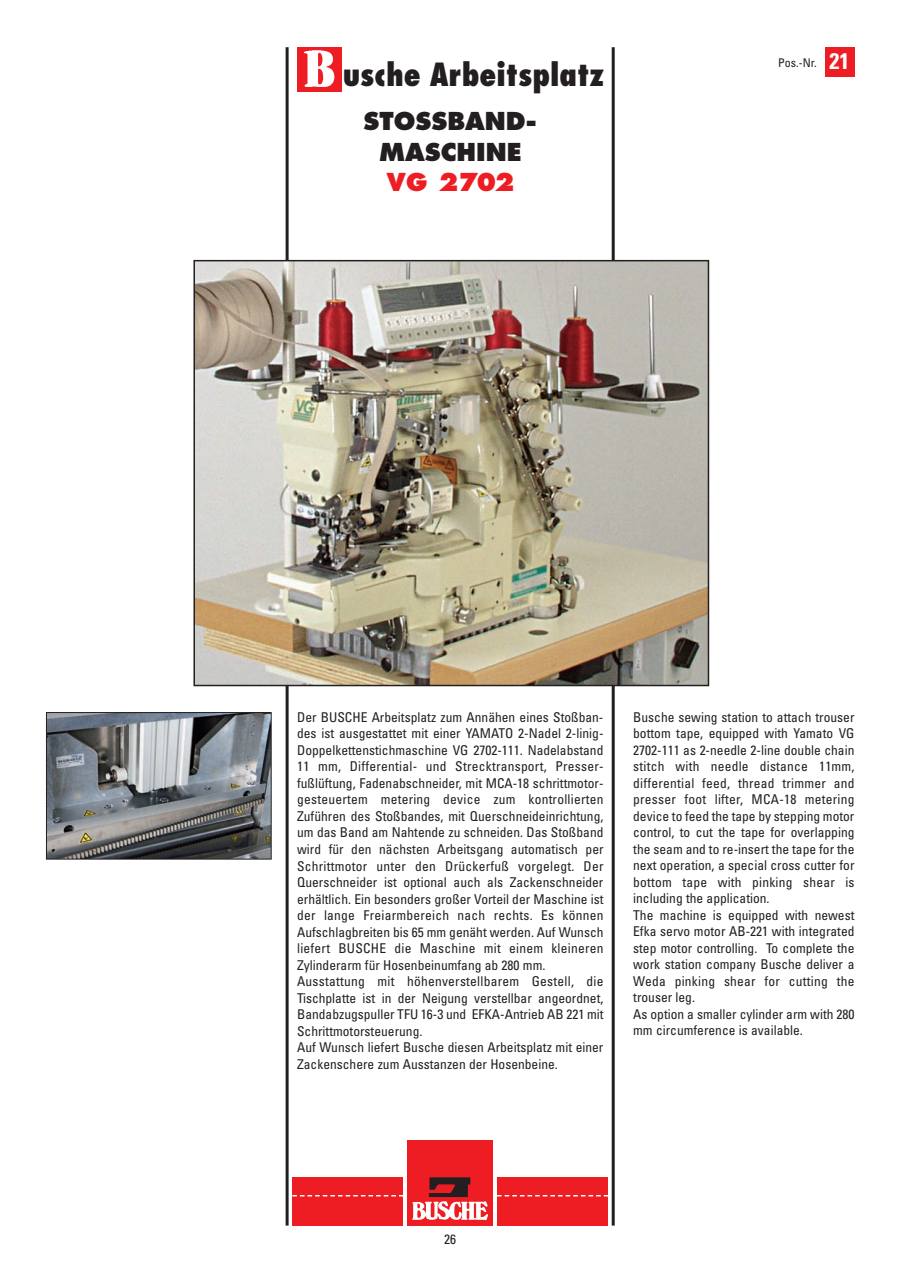
<style>
.page{position:relative;width:902px;height:1272px;background:#fff}
.page>*{position:absolute;margin:0;border:0;box-sizing:border-box;transform-origin:0 0}
.t1{font:800 condensed 31.05px "Futura";color:#231f20}
.t2{font:800 24px/30px "Futura";color:#231f20;text-align:center}
.t3{font:800 24px "Futura";letter-spacing:-.04em;color:#ee1d23}
.t4{font:condensed 13.5px/16.5px "Univers";color:#231f20}
.t5{font:condensed 12px "Univers";color:#231f20}
.s1{font-weight:700;font-size:22.5px;color:#fff}
</style>
<div class="page">
<hr style="left:285px;top:47px;width:3px;height:1178px;background:#231f20">
<hr style="left:611px;top:47px;width:3px;height:1178px;background:#231f20">
<img style="left:196px;top:263px;width:510px;height:420px">
<div style="left:193px;top:260px;width:516px;height:426px;border:2px solid #231f20"></div>
<div style="left:824px;top:47px;width:30px;height:30px;background:#ee1d23"></div>
<div style="left:292px;top:1177px;width:111px;height:48px;background:#ee1d23"></div>
<div style="left:497px;top:1177px;width:110px;height:48px;background:#ee1d23"></div>
<svg style="left:292px;top:1195px;width:111px;height:1px"></svg>
<svg style="left:497px;top:1194px;width:111px;height:2px"></svg>
<div style="left:407px;top:1140px;width:86px;height:85px;background:#ee1d23"></div>
<svg style="left:412px;top:1177px;width:76px;height:44px"></svg>
<img style="left:48px;top:714px;width:221px;height:143px">
<div style="left:46px;top:712px;width:225px;height:147px;border:1px solid #231f20"></div>
<img style="left:297px;top:47px;width:44px;height:44px">
<h1 class="t1" style="left:343px;top:61px;width:263px">usche Arbeitsplatz</h1>
<h2 class="t2" style="left:363px;top:108px;width:175px">STOSSBAND-<br>MASCHINE</h2>
<h2 class="t3" style="left:386px;top:171px;width:129px">VG 2702</h2>
<p class="t5" style="left:778px;top:58px;width:73px">Pos.-Nr. <span class="s1">21</span></p>
<p class="t4" style="left:297px;top:710px;width:308px">Der BUSCHE Arbeitsplatz zum Annähen eines Stoßban&shy;des ist ausgestattet mit einer YAMATO 2-Nadel 2-linig-Doppelkettenstichmaschine VG 2702-111. Nadelabstand 11 mm, Differential- und Strecktransport, Presser&shy;fußlüftung, Fadenabschneider, mit MCA-18 schrittmotor&shy;gesteuertem metering device zum kontrollierten Zuführen des Stoßbandes, mit Querschneideinrichtung, um das Band am Nahtende zu schneiden. Das Stoßband wird für den nächsten Arbeitsgang automatisch per Schrittmotor unter den Drückerfuß vorgelegt. Der Querschneider ist optional auch als Zackenschneider erhältlich. Ein besonders großer Vorteil der Maschine ist der lange Freiarmbereich nach rechts. Es können Aufschlagbreiten bis 65 mm genäht werden. Auf Wunsch liefert BUSCHE die Maschine mit einem kleineren Zylinderarm für Hosenbeinumfang ab 280 mm.<br>Ausstattung mit höhenverstellbarem Gestell, die Tischplatte ist in der Neigung verstellbar angeordnet, Bandabzugspuller TFU 16-3 und EFKA-Antrieb AB 221 mit Schrittmotorsteuerung.<br>Auf Wunsch liefert Busche diesen Arbeitsplatz mit einer Zackenschere zum Ausstanzen der Hosenbeine.</p>
<p class="t4" style="left:633px;top:710px;width:223px">Busche sewing station to attach trouser bottom tape, equipped with Yamato VG 2702-111 as 2-needle 2-line double chain stitch with needle distance 11mm, differential feed, thread trimmer and presser foot lifter, MCA-18 metering device to feed the tape by stepping motor control, to cut the tape for overlapping the seam and to re-insert the tape for the next operation, a special cross cutter for bottom tape with pinking shear is including the application.<br>The machine is equipped with newest Efka servo motor AB-221 with integrated step motor controlling. To complete the work station company Busche deliver a Weda pinking shear for cutting the trouser leg.<br>As option a smaller cylinder arm with 280 mm circumference is available.</p>
<p class="t4" style="left:444px;top:1231px;width:13px">26</p>
</div>
